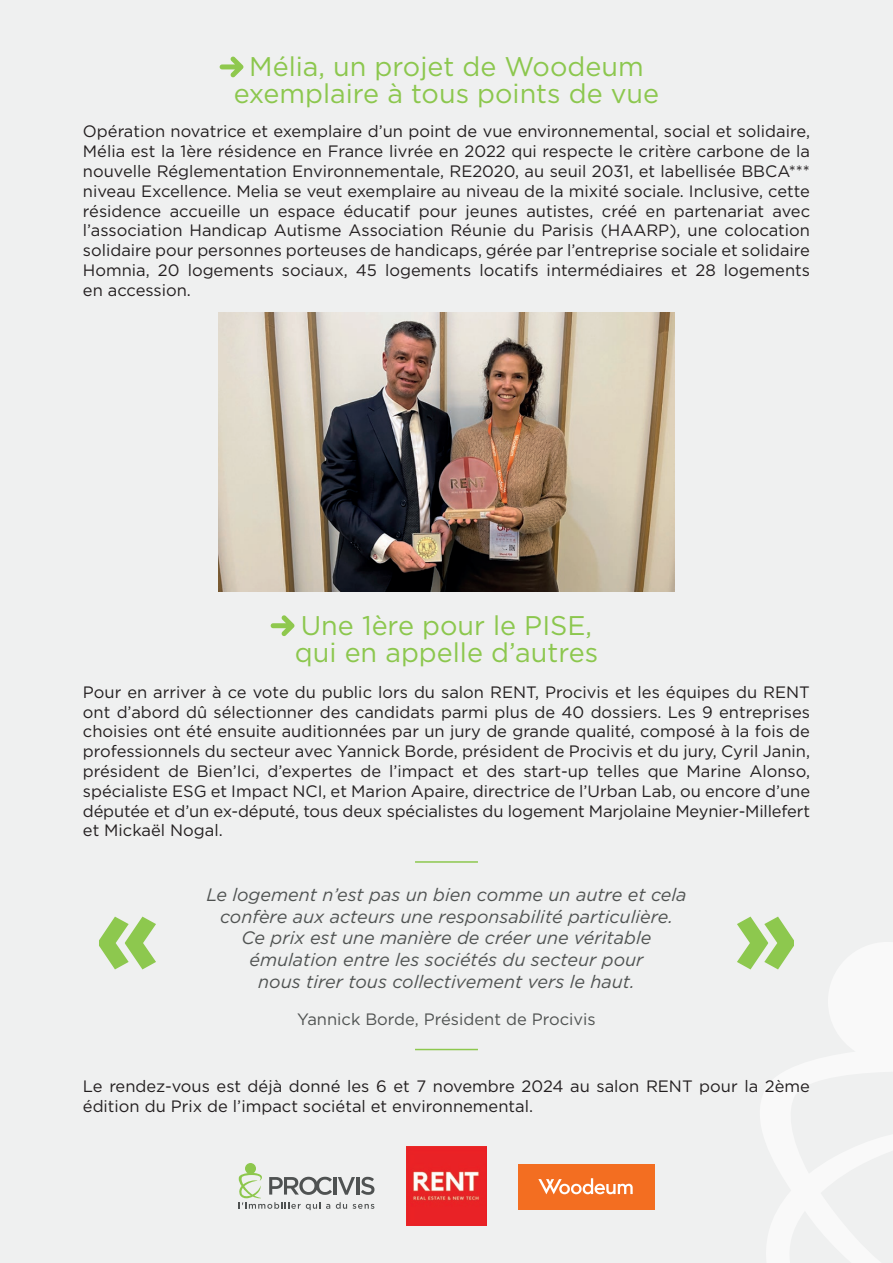
<style>
.page{position:relative;width:893px;height:1263px;background:#eff0f0}
.page>*{position:absolute;margin:0;border:0;box-sizing:border-box;transform-origin:0 0}
.t1{font:900 111px "Gotham";color:#8dc84e;scale:.9 1}
.t2{font:27px/27px "Gotham";color:#8cc74e;text-align:center}
.t3{font:italic 18px/21.6px "Gotham";color:#505352;text-align:center}
.t4{font:16.5px/19.8px "Gotham";color:#231f20;text-align:justify}
.t5{font:16.5px "Gotham";color:#505352}
</style>
<div class="page">
<hr style="left:415px;top:861px;width:63px;height:2px;background:#8dc84e">
<hr style="left:415px;top:1049px;width:63px;height:1px;background:#8dc84e">
<svg style="left:220px;top:57px;width:23px;height:20px"></svg>
<img style="left:219px;top:313px;width:455px;height:279px">
<svg style="left:271px;top:615px;width:23px;height:21px"></svg>
<svg style="left:238px;top:1163px;width:136px;height:47px"></svg>
<img style="left:407px;top:1147px;width:79px;height:79px">
<div style="left:518px;top:1164px;width:137px;height:46px;background:#f36e21"></div>
<svg style="left:538px;top:1178px;width:95px;height:16px"></svg>
<h2 class="t2" style="left:234px;top:52px;width:427px">Mélia, un projet de Woodeum exemplaire à tous points de vue</h2>
<p class="t4" style="left:83px;top:121px;width:729px">Opération novatrice et exemplaire d’un point de vue environnemental, social et solidaire, Mélia est la 1ère résidence en France livrée en 2022 qui respecte le critère carbone de la nouvelle Réglementation Environnementale, RE2020, au seuil 2031, et labellisée BBCA*** niveau Excellence. Melia se veut exemplaire au niveau de la mixité sociale. Inclusive, cette résidence accueille un espace éducatif pour jeunes autistes, créé en partenariat avec l’association Handicap Autisme Association Réunie du Parisis (HAARP), une colocation solidaire pour personnes porteuses de handicaps, gérée par l’entreprise sociale et solidaire Homnia, 20 logements sociaux, 45 logements locatifs intermédiaires et 28 logements en accession.</p>
<h2 class="t2" style="left:295px;top:611px;width:305px;text-align:left">Une 1ère pour le PISE, qui en appelle d’autres</h2>
<p class="t4" style="left:83px;top:682px;width:729px">Pour en arriver à ce vote du public lors du salon RENT, Procivis et les équipes du RENT ont d’abord dû sélectionner des candidats parmi plus de 40 dossiers. Les 9 entreprises choisies ont été ensuite auditionnées par un jury de grande qualité, composé à la fois de professionnels du secteur avec Yannick Borde, président de Procivis et du jury, Cyril Janin, président de Bien’Ici, d’expertes de l’impact et des start-up telles que Marine Alonso, spécialiste ESG et Impact NCI, et Marion Apaire, directrice de l’Urban Lab, ou encore d’une députée et d’un ex-député, tous deux spécialistes du logement Marjolaine Meynier-Millefert et Mickaël Nogal.</p>
<h1 class="t1" style="left:96px;top:857px;width:72px">«</h1>
<p class="t3" style="left:206px;top:883px;width:482px">Le logement n’est pas un bien comme un autre et cela confère aux acteurs une responsabilité particulière.<br>Ce prix est une manière de créer une véritable émulation entre les sociétés du secteur pour<br>nous tirer tous collectivement vers le haut.</p>
<p class="t5" style="left:297px;top:1008px;width:300px">Yannick Borde, Président de Procivis</p>
<p class="t4" style="left:83px;top:1076px;width:729px">Le rendez-vous est déjà donné les 6 et 7 novembre 2024 au salon RENT pour la 2ème édition du Prix de l’impact sociétal et environnemental.</p>
</div>
